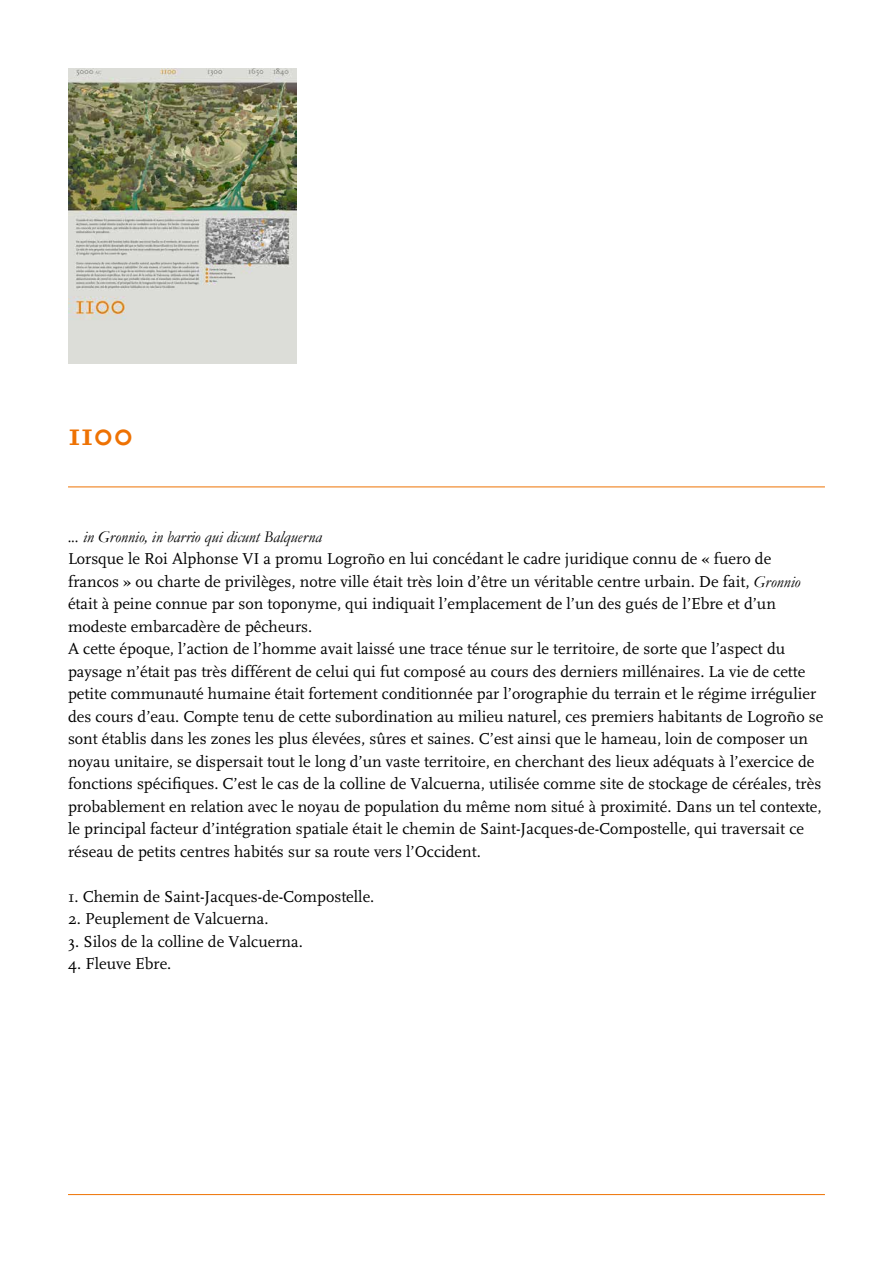
<style>
.page{position:relative;width:893px;height:1263px;background:#fff}
.page>*{position:absolute;margin:0;border:0;box-sizing:border-box;transform-origin:0 0}
.t1{font:700 33px "Scala";color:#ee7203}
.t2{font:16.5px/22.5px "Scala";color:#000}
.t3{font:italic 16.5px "Garamond";color:#000}
.s1{font-family:"Garamond";font-style:italic}
</style>
<div class="page">
<img style="left:68px;top:68px;width:229px;height:295px">
<hr style="left:68px;top:486px;width:757px;height:1px;background:#ee7203">
<hr style="left:68px;top:1194px;width:757px;height:1px;background:#ee7203">
<h1 class="t1" style="left:68px;top:416px;width:67px">1100</h1>
<p class="t3" style="left:68px;top:527px;width:255px">... in Gronnio, in barrio qui dicunt Balquerna</p>
<p class="t2" style="left:68px;top:548px;width:757px">Lorsque le Roi Alphonse VI a promu Logroño en lui concédant le cadre juridique connu de « fuero de francos » ou charte de privilèges, notre ville était très loin d’être un véritable centre urbain. De fait, <span class="s1">Gronnio </span>était à peine connue par son toponyme, qui indiquait l’emplacement de l’un des gués de l’Ebre et d’un modeste embarcadère de pêcheurs.<br>A cette époque, l’action de l’homme avait laissé une trace ténue sur le territoire, de sorte que l’aspect du paysage n’était pas très différent de celui qui fut composé au cours des derniers millénaires. La vie de cette petite communauté humaine était fortement conditionnée par l’orographie du terrain et le régime irrégulier des cours d’eau. Compte tenu de cette subordination au milieu naturel, ces premiers habitants de Logroño se sont établis dans les zones les plus élevées, sûres et saines. C’est ainsi que le hameau, loin de composer un noyau unitaire, se dispersait tout le long d’un vaste territoire, en cherchant des lieux adéquats à l’exercice de fonctions spécifiques. C’est le cas de la colline de Valcuerna, utilisée comme site de stockage de céréales, très probablement en relation avec le noyau de population du même nom situé à proximité. Dans un tel contexte, le principal facteur d’intégration spatiale était le chemin de Saint-Jacques-de-Compostelle, qui traversait ce réseau de petits centres habités sur sa route vers l’Occident.</p>
<p class="t2" style="left:68px;top:885px;width:308px">1. Chemin de Saint-Jacques-de-Compostelle.</p>
<p class="t2" style="left:68px;top:908px;width:202px">2. Peuplement de Valcuerna.</p>
<p class="t2" style="left:68px;top:930px;width:236px">3. Silos de la colline de Valcuerna.</p>
<p class="t2" style="left:68px;top:953px;width:105px">4. Fleuve Ebre.</p>
</div>
